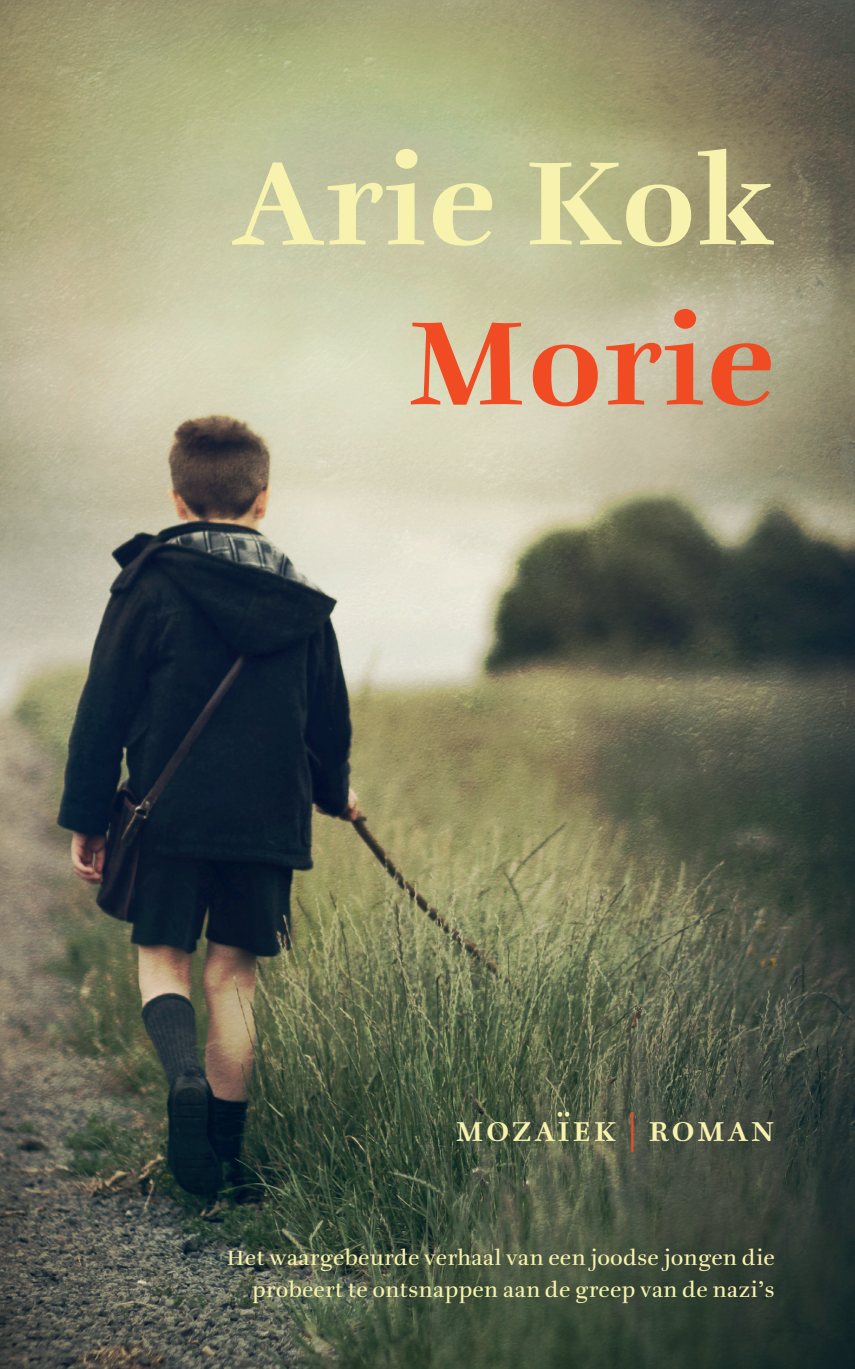
<style>
.page{position:relative;width:855px;height:1369px;background:#fff}
.page>*{position:absolute;margin:0;border:0;box-sizing:border-box;transform-origin:0 0}
.t1{font:129.83px "Ruse X100 Hg Tx";color:#f7f2ad}
.t2{font:129.83px "Ruse X100 Hg Tx";color:#f04b22}
.t3{font:39.82px "Ruse X040 Hg Tx Small Caps";letter-spacing:.05em;color:#f7f2ad}
.t4{font:22.5px/32.6px "Ruse X040 Hg Tx";color:#f7f2ad;text-align:right}
.s1{color:#f04b22}
</style>
<div class="page">
<img style="left:0;top:0;width:854px;height:1369px">
<h1 class="t1" style="left:231px;top:126px;width:544px">Arie Kok</h1>
<h1 class="t2" style="left:404px;top:286px;width:371px">Morie</h1>
<h2 class="t3" style="left:455px;top:1109px;width:321px">mozaïek <span class="s1">|</span> roman</h2>
<p class="t4" style="left:226px;top:1241px;width:549px">Het waargebeurde verhaal van een joodse jongen die probeert te ontsnappen aan de greep van de nazi’s</p>
</div>
